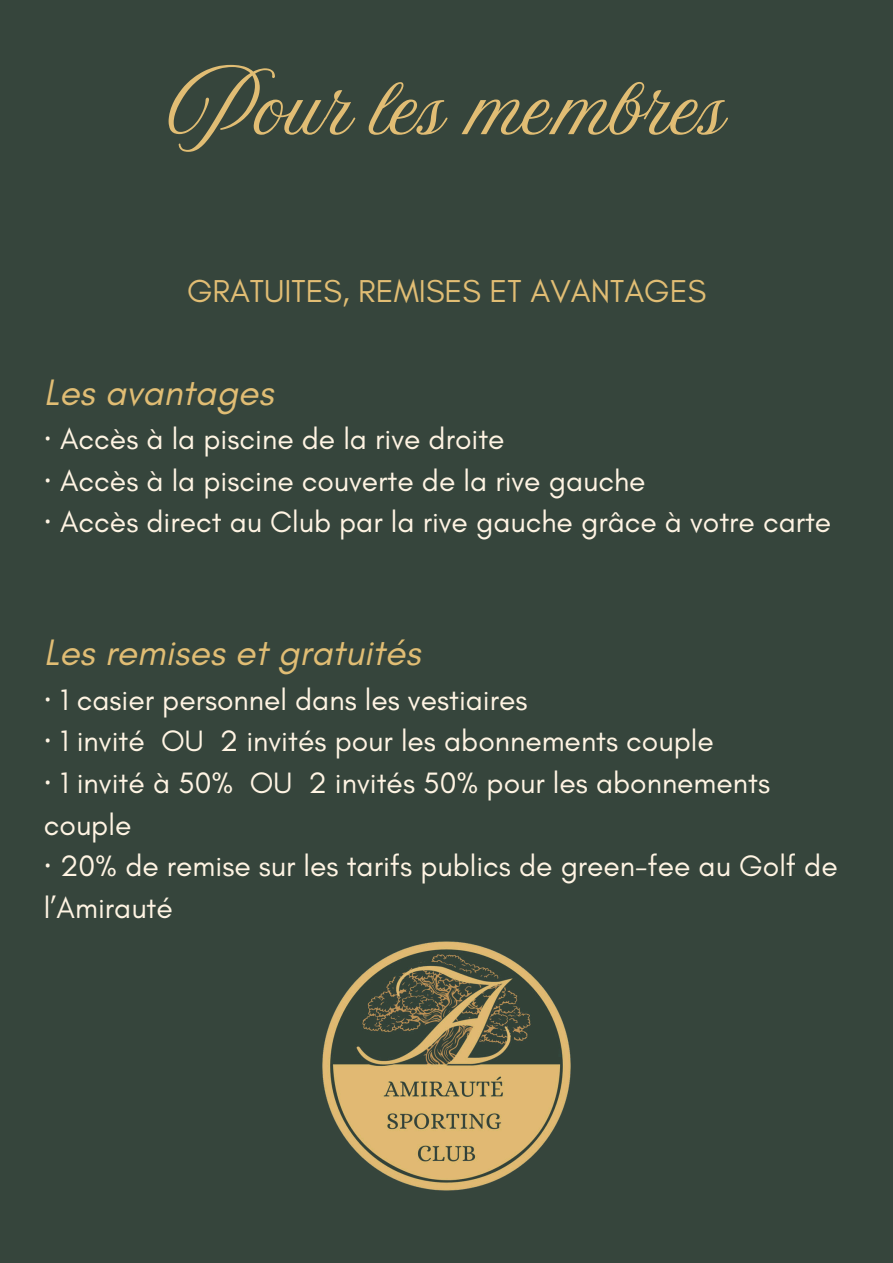
<style>
.page{position:relative;width:893px;height:1263px;background:#36453c}
.page>*{position:absolute;margin:0;border:0;box-sizing:border-box;transform-origin:0 0}
.t1{font:69px "Amoresa";color:#e1bd74}
.t2{font:italic 37.5px "Glacial Indifference";color:#e1bd74}
.t3{font:32.25px "Glacial Indifference";color:#e1bd74}
.t4{font:30px/41.6px "Glacial Indifference";color:#fff4e3}
.s1{font-family:"Noto Sans"}
</style>
<div class="page">
<img style="left:322px;top:941px;width:249px;height:250px">
<h1 class="t1" style="left:169px;top:71px;width:557px">Pour les membres</h1>
<p class="t3" style="left:187px;top:273px;width:521px">GRATUITES, REMISES ET AVANTAGES</p>
<p class="t2" style="left:44px;top:371px;width:231px">Les avantages</p>
<p class="t4" style="left:44px;top:419px;width:789px"><span class="s1">·</span> Accès à la piscine de la rive droite<br><span class="s1">·</span> Accès à la piscine couverte de la rive gauche<br><span class="s1">·</span> Accès direct au Club par la rive gauche grâce à votre carte</p>
<p class="t2" style="left:44px;top:632px;width:378px">Les remises et gratuités</p>
<p class="t4" style="left:44px;top:679px;width:795px"><span class="s1">·</span> 1 casier personnel dans les vestiaires<br><span class="s1">·</span> 1 invité OU 2 invités pour les abonnements couple<br><span class="s1">·</span> 1 invité à 50% OU 2 invités 50% pour les abonnements couple<br><span class="s1">·</span> 20% de remise sur les tarifs publics de green-fee au Golf de l’Amirauté</p>
</div>
